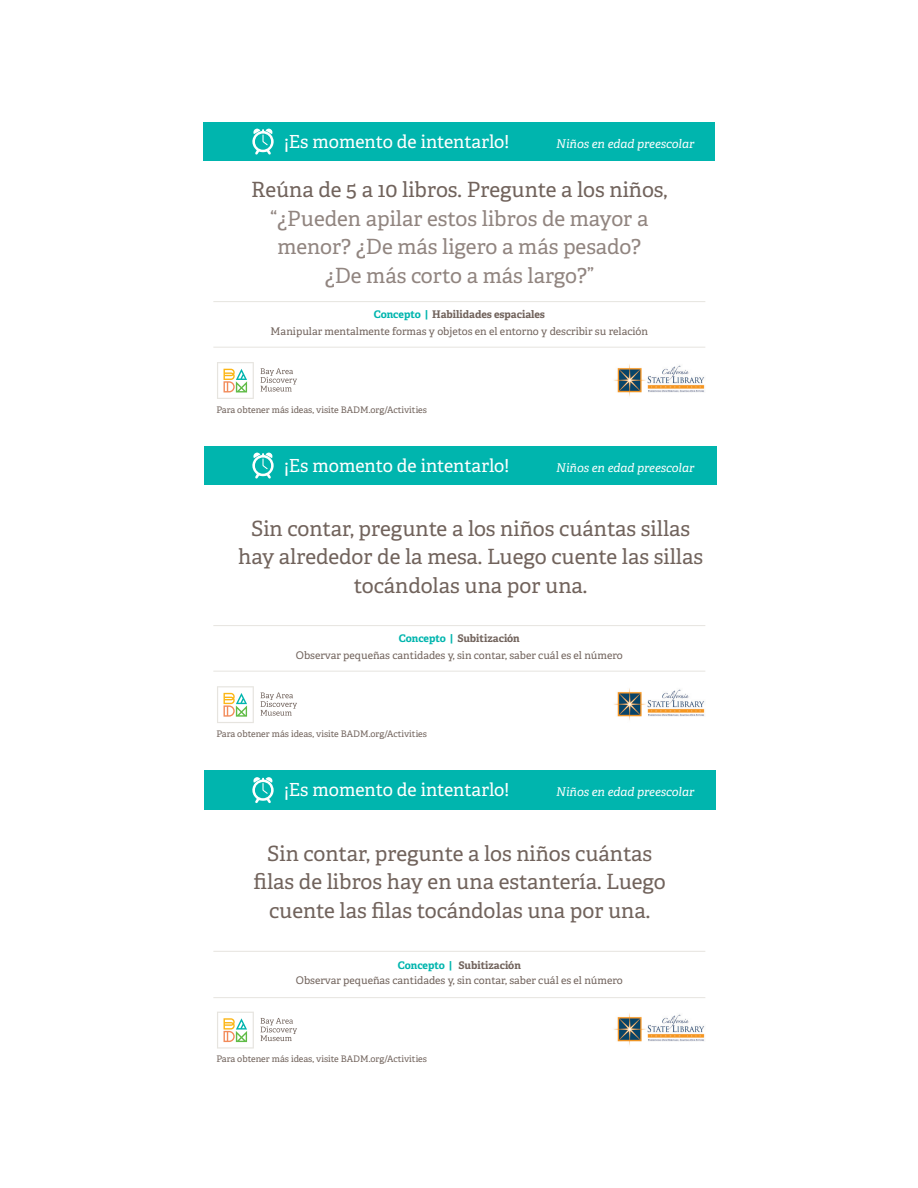
<style>
.page{position:relative;width:918px;height:1188px;background:#fff}
.page>*{position:absolute;margin:0;border:0;box-sizing:border-box;transform-origin:0 0}
.t1{font:21px/28.5px "Adelle PE";color:#71635c;text-align:center}
.t2{font:21px/28.5px "Adelle PE";color:#918580;text-align:center}
.t3{font:18px "Adelle PE";letter-spacing:-.005em;color:#fff}
.t4{font:italic 12px "Adelle PE";color:#fff}
.t5{font:10.5px/16.5px "Adelle PE";color:#71635c;text-align:center}
.t6{font:9px "Adelle PE";color:#71635c}
.s1{font-weight:700;color:#00b5ae}
.s2{font-weight:700}
</style>
<div class="page">
<div style="left:204px;top:122px;width:511px;height:39px;background:#00b5ae"></div>
<div style="left:204px;top:446px;width:512px;height:39px;background:#00b5ae"></div>
<div style="left:204px;top:770px;width:512px;height:39px;background:#00b5ae"></div>
<hr style="left:213px;top:301px;width:492px;height:1px;background:#e6e4df">
<hr style="left:213px;top:625px;width:492px;height:1px;background:#e6e4df">
<hr style="left:213px;top:951px;width:492px;height:1px;background:#e6e4df">
<hr style="left:213px;top:347px;width:492px;height:1px;background:#e6e4df">
<hr style="left:213px;top:671px;width:492px;height:1px;background:#e6e4df">
<hr style="left:213px;top:997px;width:492px;height:1px;background:#e6e4df">
<svg style="left:252px;top:129px;width:22px;height:26px"></svg>
<svg style="left:252px;top:453px;width:22px;height:26px"></svg>
<svg style="left:252px;top:777px;width:22px;height:26px"></svg>
<svg style="left:261px;top:368px;width:36px;height:24px"></svg>
<svg style="left:217px;top:362px;width:37px;height:37px"></svg>
<img style="left:614px;top:364px;width:91px;height:32px">
<svg style="left:261px;top:693px;width:36px;height:23px"></svg>
<svg style="left:217px;top:686px;width:37px;height:37px"></svg>
<img style="left:614px;top:688px;width:91px;height:32px">
<svg style="left:261px;top:1018px;width:36px;height:23px"></svg>
<svg style="left:217px;top:1012px;width:37px;height:37px"></svg>
<img style="left:614px;top:1013px;width:91px;height:32px">
<h2 class="t3" style="left:284px;top:128px;width:227px">¡Es momento de intentarlo!</h2>
<p class="t4" style="left:556px;top:135px;width:140px">Niños en edad preescolar</p>
<h1 class="t1" style="left:251px;top:175px;width:418px">Reúna de 5 a 10 libros. Pregunte a los niños,</h1>
<h1 class="t2" style="left:270px;top:203px;width:380px">“¿Pueden apilar estos libros de mayor a menor? ¿De más ligero a más pesado? ¿De más corto a más largo?”</h1>
<p class="t5" style="left:271px;top:306px;width:379px"><span class="s1">Concepto |</span> <span class="s2">Habilidades espaciales<br></span>Manipular mentalmente formas y objetos en el entorno y describir su relación</p>
<p class="t6" style="left:216px;top:403px;width:212px">Para obtener más ideas, visite BADM.org/Activities</p>
<h2 class="t3" style="left:284px;top:452px;width:227px">¡Es momento de intentarlo!</h2>
<p class="t4" style="left:556px;top:459px;width:140px">Niños en edad preescolar</p>
<h1 class="t1" style="left:238px;top:513px;width:466px">Sin contar, pregunte a los niños cuántas sillas hay alrededor de la mesa. Luego cuente las sillas tocándolas una por una.</h1>
<p class="t5" style="left:296px;top:630px;width:329px"><span class="s1">Concepto |</span> <span class="s2">Subitización<br></span>Observar pequeñas cantidades y, sin contar, saber cuál es el número</p>
<p class="t6" style="left:216px;top:727px;width:212px">Para obtener más ideas, visite BADM.org/Activities</p>
<h2 class="t3" style="left:284px;top:777px;width:227px">¡Es momento de intentarlo!</h2>
<p class="t4" style="left:556px;top:783px;width:140px">Niños en edad preescolar</p>
<h1 class="t1" style="left:254px;top:838px;width:414px">Sin contar, pregunte a los niños cuántas filas de libros hay en una estantería. Luego cuente las filas tocándolas una por una.</h1>
<p class="t5" style="left:296px;top:957px;width:329px;line-height:15.5px"><span class="s1">Concepto |</span> <span class="s2">Subitización<br></span>Observar pequeñas cantidades y, sin contar, saber cuál es el número</p>
<p class="t6" style="left:216px;top:1053px;width:212px">Para obtener más ideas, visite BADM.org/Activities</p>
</div>
